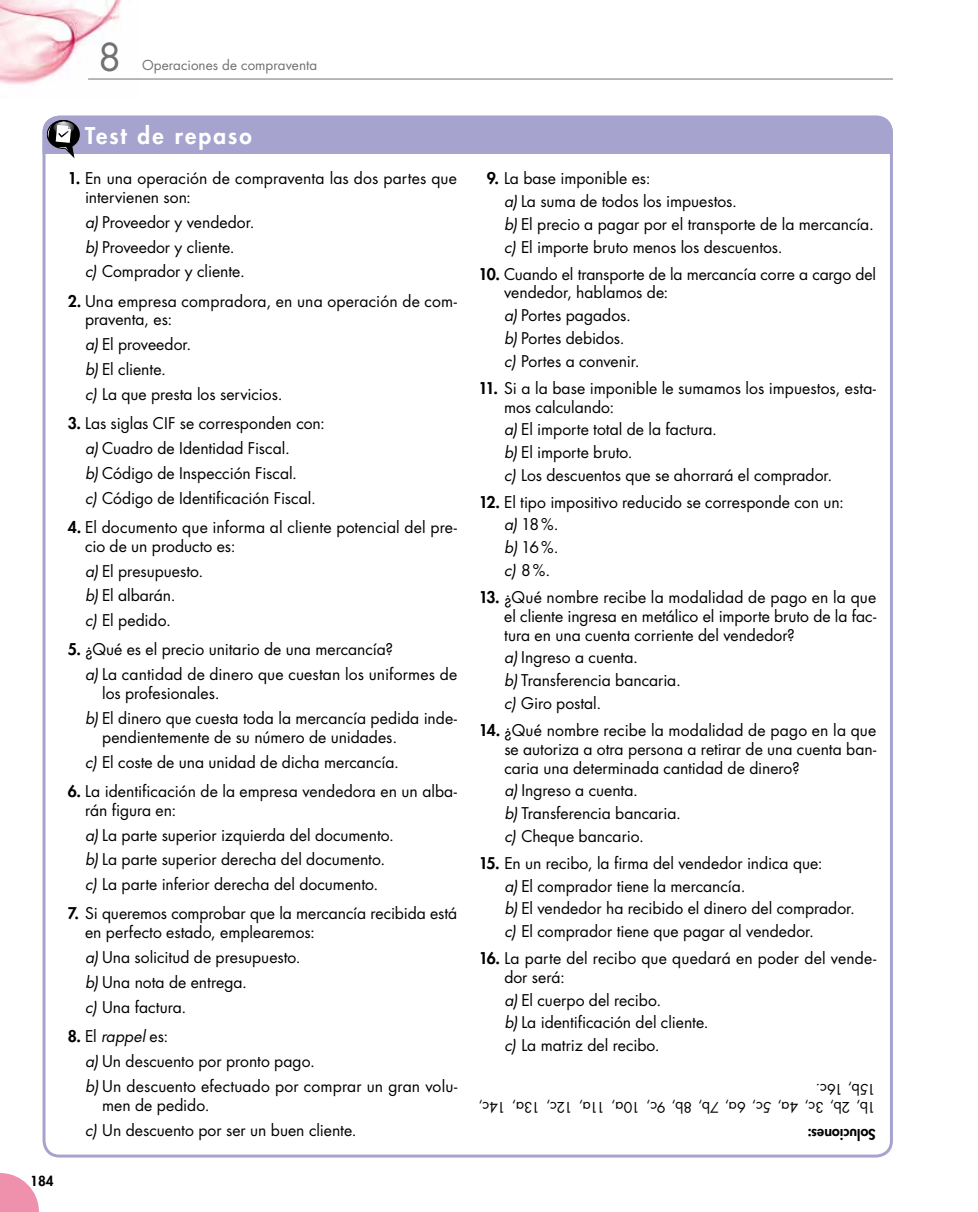
<style>
.page{position:relative;width:978px;height:1212px;background:#fff}
.page>*{position:absolute;margin:0;border:0;box-sizing:border-box;transform-origin:0 0}
.t1{font:37.5px "Futura Std";color:#707172}
.t2{font:800 22.5px "Futura Std";letter-spacing:.09em;color:#fff}
.t3{font:15.75px/24.9px "Futura Std";color:#000}
.t4{font:14.25px/18px "Futura Std";letter-spacing:-.03em;color:#000}
.t5{font:800 14.25px "Futura Std";color:#000}
.t6{font:13.5px "Futura Std";color:#707172}
.t7{font:800 13.5px "Futura Std";color:#000}
.s1{font-weight:800}
.s2{font-style:italic}
</style>
<div class="page">
<img style="left:0;top:0;width:138px;height:85px">
<hr style="left:88px;top:79px;width:805px;height:1px;background:#707172">
<svg style="left:0;top:1173px;width:39px;height:39px"></svg>
<div style="left:43px;top:116px;width:850px;height:38px;background:#a6a4ce"></div>
<svg style="left:47px;top:120px;width:33px;height:38px"></svg>
<h1 class="t1" style="left:98px;top:33px;width:25px">8</h1>
<p class="t6" style="left:142px;top:56px;width:176px">Operaciones de compraventa</p>
<h2 class="t2" style="left:85px;top:122px;width:168px">Test de repaso</h2>
<p class="t3" style="left:85px;top:169px;width:374px;line-height:18.9px;text-indent:-17px"><span class="s1">1.</span> En una operación de compraventa las dos partes que intervienen son:</p>
<p class="t3" style="left:85px;top:210px;width:171px"><span class="s2">a)</span> Proveedor y vendedor. <span class="s2">b)</span> Proveedor y cliente.<br><span class="s2">c)</span> Comprador y cliente.</p>
<p class="t3" style="left:85px;top:291px;width:374px;line-height:18.9px;text-indent:-17px"><span class="s1">2.</span> Una empresa compradora, en una operación de com&shy;praventa, es:</p>
<p class="t3" style="left:85px;top:332px;width:199px"><span class="s2">a)</span> El proveedor.<br><span class="s2">b)</span> El cliente.<br><span class="s2">c)</span> La que presta los servicios.</p>
<p class="t3" style="left:85px;top:411px;width:242px;text-indent:-17px"><span class="s1">3.</span> Las siglas CIF se corresponden con: <span class="s2">a)</span> Cuadro de Identidad Fiscal.<br><span class="s2">b)</span> Código de Inspección Fiscal.<br><span class="s2">c)</span> Código de Identificación Fiscal.</p>
<p class="t3" style="left:85px;top:518px;width:374px;line-height:18.9px;text-indent:-17px"><span class="s1">4.</span> El documento que informa al cliente potencial del pre&shy;cio de un producto es:</p>
<p class="t3" style="left:85px;top:558px;width:120px"><span class="s2">a)</span> El presupuesto. <span class="s2">b)</span> El albarán.<br><span class="s2">c)</span> El pedido.</p>
<p class="t3" style="left:85px;top:637px;width:374px;text-indent:-17px"><span class="s1">5.</span> ¿Qué es el precio unitario de una mercancía?<br><span class="s2">a)</span> La cantidad de dinero que cuestan los uniformes de</p>
<p class="t3" style="left:85px;top:681px;width:374px;text-indent:17px">los profesionales.<br><span class="s2">b)</span> El dinero que cuesta toda la mercancía pedida inde-</p>
<p class="t3" style="left:85px;top:725px;width:316px;text-align:right">pendientemente de su número de unidades.<br><span class="s2">c)</span> El coste de una unidad de dicha mercancía.</p>
<p class="t3" style="left:85px;top:782px;width:374px;line-height:18.9px;text-indent:-17px"><span class="s1">6.</span> La identificación de la empresa vendedora en un alba&shy;rán figura en:</p>
<p class="t3" style="left:85px;top:822px;width:310px"><span class="s2">a)</span> La parte superior izquierda del documento. <span class="s2">b)</span> La parte superior derecha del documento. <span class="s2">c)</span> La parte inferior derecha del documento.</p>
<p class="t3" style="left:85px;top:904px;width:374px;line-height:18.9px;text-indent:-17px"><span class="s1">7.</span> Si queremos comprobar que la mercancía recibida está en perfecto estado, emplearemos:</p>
<p class="t3" style="left:85px;top:945px;width:217px"><span class="s2">a)</span> Una solicitud de presupuesto. <span class="s2">b)</span> Una nota de entrega.<br><span class="s2">c)</span> Una factura.</p>
<p class="t3" style="left:85px;top:1024px;width:374px;text-indent:-17px"><span class="s1">8.</span> El <span class="s2">rappel</span> es:<br><span class="s2">a)</span> Un descuento por pronto pago.<br><span class="s2">b)</span> Un descuento efectuado por comprar un gran volu-</p>
<p class="t3" style="left:85px;top:1092px;width:273px;text-indent:17px">men de pedido.<br><span class="s2">c)</span> Un descuento por ser un buen cliente.</p>
<p class="t7" style="left:30px;top:1173px;width:25px">184</p>
<p class="t3" style="left:504px;top:167px;width:371px;line-height:22.8px;text-indent:-17px"><span class="s1">9.</span> La base imponible es:<br><span class="s2">a)</span> La suma de todos los impuestos.<br><span class="s2">b)</span> El precio a pagar por el transporte de la mercancía. <span class="s2">c)</span> El importe bruto menos los descuentos.</p>
<p class="t3" style="left:504px;top:264px;width:374px;line-height:18.9px;text-indent:-26px"><span class="s1">10.</span> Cuando el transporte de la mercancía corre a cargo del vendedor, hablamos de:</p>
<p class="t3" style="left:504px;top:304px;width:137px;line-height:22.8px"><span class="s2">a)</span> Portes pagados. <span class="s2">b)</span> Portes debidos. <span class="s2">c)</span> Portes a convenir.</p>
<p class="t3" style="left:504px;top:379px;width:374px;line-height:18.9px;text-indent:-26px"><span class="s1">11.</span> Si a la base imponible le sumamos los impuestos, esta&shy;mos calculando:</p>
<p class="t3" style="left:504px;top:418px;width:330px;line-height:22.8px"><span class="s2">a)</span> El importe total de la factura.<br><span class="s2">b)</span> El importe bruto.<br><span class="s2">c)</span> Los descuentos que se ahorrará el comprador.</p>
<p class="t3" style="left:504px;top:491px;width:341px;line-height:22.8px;text-indent:-26px"><span class="s1">12.</span> El tipo impositivo reducido se corresponde con un: <span class="s2">a)</span> 18%.<br><span class="s2">b)</span> 16%.<br><span class="s2">c)</span> 8%.</p>
<p class="t3" style="left:504px;top:588px;width:374px;line-height:18.9px;text-align:justify;text-indent:-26px"><span class="s1">13.</span> ¿Qué nombre recibe la modalidad de pago en la que el cliente ingresa en metálico el importe bruto de la fac&shy;tura en una cuenta corriente del vendedor?</p>
<p class="t3" style="left:504px;top:646px;width:178px;line-height:22.8px"><span class="s2">a)</span> Ingreso a cuenta.<br><span class="s2">b)</span> Transferencia bancaria. <span class="s2">c)</span> Giro postal.</p>
<p class="t3" style="left:504px;top:721px;width:374px;line-height:18.9px;text-align:justify;text-indent:-26px"><span class="s1">14.</span> ¿Qué nombre recibe la modalidad de pago en la que se autoriza a otra persona a retirar de una cuenta ban&shy;caria una determinada cantidad de dinero?</p>
<p class="t3" style="left:504px;top:779px;width:178px;line-height:22.8px"><span class="s2">a)</span> Ingreso a cuenta.<br><span class="s2">b)</span> Transferencia bancaria. <span class="s2">c)</span> Cheque bancario.</p>
<p class="t3" style="left:504px;top:852px;width:352px;line-height:22.8px;text-indent:-26px"><span class="s1">15.</span> En un recibo, la firma del vendedor indica que:<br><span class="s2">a)</span> El comprador tiene la mercancía.<br><span class="s2">b)</span> El vendedor ha recibido el dinero del comprador. <span class="s2">c)</span> El comprador tiene que pagar al vendedor.</p>
<p class="t3" style="left:504px;top:949px;width:374px;line-height:18.9px;text-indent:-25px"><span class="s1">16.</span> La parte del recibo que quedará en poder del vende&shy;dor será:</p>
<p class="t3" style="left:504px;top:989px;width:206px;line-height:22.8px"><span class="s2">a)</span> El cuerpo del recibo.<br><span class="s2">b)</span> La identificación del cliente. <span class="s2">c)</span> La matriz del recibo.</p>
<p class="t4" style="left:876px;top:1116px;width:399px;rotate:-180deg">1b, 2b, 3c, 4a, 5c, 6a, 7b, 8b, 9c, 10a, 11a, 12c, 13a, 14c,<br>15b, 16c.</p>
<p class="t5" style="left:876px;top:1143px;width:70px;rotate:-180deg">Soluciones:</p>
</div>
